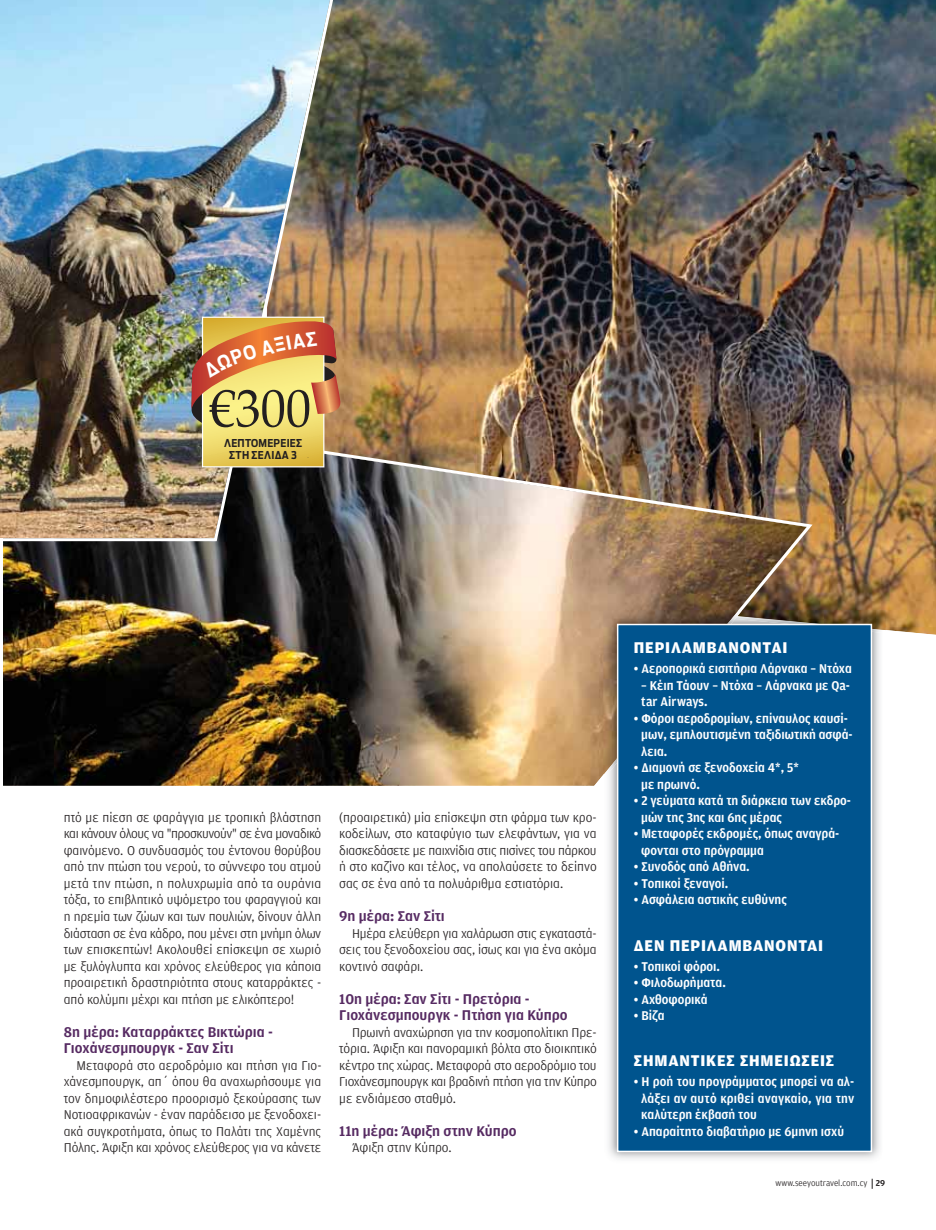
<style>
.page{position:relative;width:936px;height:1230px;background:#fff}
.page>*{position:absolute;margin:0;border:0;box-sizing:border-box;transform-origin:0 0}
.t1{font:52.95px "Palatino Linotype";color:#231f20;scale:.95 1}
.t2{font:16.5px "KAS Amplitude 08 NW Heavy";letter-spacing:.05em;color:#fff}
.t3{font:15px/16.5px "KAS Amplitude 07 NW Bold";color:#562a62}
.t4{font:13.5px/16.5px "KAS Amplitude 03 Roman";letter-spacing:-.005em;color:#231f20;text-align:justify}
.t5{font:13.5px/16.5px "KAS Amplitude 07 NW Bold";color:#fff;scale:.95 1}
.t6{font:700 10.8px/12px "KAS Antenna 07";letter-spacing:.025em;color:#231f20;text-align:center}
.t7{font:9px "KAS Amplitude 03 Roman";color:#231f20}
.s1{font-family:"KAS Amplitude 07 NW Bold"}
</style>
<div class="page">
<img style="left:341px;top:0;width:594px;height:635px">
<img style="left:3px;top:401px;width:809px;height:385px">
<img style="left:603px;top:633px;width:282px;height:526px">
<img style="left:742px;top:610px;width:143px;height:20px">
<img style="left:603px;top:610px;width:135px;height:164px">
<div style="left:618px;top:625px;width:252px;height:525px;background:#00548e"></div>
<div style="left:617px;top:623px;width:255px;height:528px;border:2px solid #fff"></div>
<img style="left:0;top:0;width:341px;height:541px">
<svg style="left:191px;top:317px;width:149px;height:149px;background:#daac5d"></svg>
<h1 class="t1" style="left:210px;top:377px;width:108px">€300</h1>
<p class="t6" style="left:224px;top:437px;width:80px">ΛΕΠΤΟΜΕΡΕΙΕΣ<br>ΣΤΗ ΣΕΛΙΔΑ 3</p>
<p class="t4" style="left:64px;top:809px;width:259px">πτό με πίεση σε φαράγγια με τροπική βλάστηση και κάνουν όλους να "προσκυνούν" σε ένα μοναδικό φαινόμενο. Ο συνδυασμός του έντονου θορύβου από την πτώση του νερού, το σύννεφο του ατμού μετά την πτώση, η πολυχρωμία από τα ουράνια τόξα, το επιβλητικό υψόμετρο του φαραγγιού και η ηρεμία των ζώων και των πουλιών, δίνουν άλλη διάσταση σε ένα κάδρο, που μένει στη μνήμη όλων των επισκεπτών! Ακολουθεί επίσκεψη σε χωριό με ξυλόγλυπτα και χρόνος ελεύθερος για κάποια προαιρετική δραστηριότητα στους καταρράκτες - από κολύμπι μέχρι και πτήση με ελικόπτερο!</p>
<p class="t3" style="left:64px;top:1024px;width:210px">8η μέρα: Καταρράκτες Βικτώρια -<br>Γιοχάνεσμπουργκ - Σαν Σίτι</p>
<p class="t4" style="left:64px;top:1057px;width:259px;text-indent:13px">Μεταφορά στο αεροδρόμιο και πτήση για Γιο&shy;χάνεσμπουργκ, απ΄ όπου θα αναχωρήσουμε για τον δημοφιλέστερο προορισμό ξεκούρασης των Νοτιοαφρικανών - έναν παράδεισο με ξενοδοχει&shy;ακά συγκροτήματα, όπως το Παλάτι της Χαμένης Πόλης. Άφιξη και χρόνος ελεύθερος για να κάνετε</p>
<p class="t4" style="left:339px;top:809px;width:259px">(προαιρετικά) μία επίσκεψη στη φάρμα των κρο&shy;κοδείλων, στο καταφύγιο των ελεφάντων, για να διασκεδάσετε με παιχνίδια στις πισίνες του πάρκου ή στο καζίνο και τέλος, να απολαύσετε το δείπνο σας σε ένα από τα πολυάριθμα εστιατόρια.</p>
<p class="t3" style="left:339px;top:908px;width:107px">9η μέρα: Σαν Σίτι</p>
<p class="t4" style="left:339px;top:925px;width:259px;text-indent:13px">Ημέρα ελεύθερη για χαλάρωση στις εγκαταστά&shy;σεις του ξενοδοχείου σας, ίσως και για ένα ακόμα κοντινό σαφάρι.</p>
<p class="t3" style="left:339px;top:991px;width:230px">10η μέρα: Σαν Σίτι - Πρετόρια -<br>Γιοχάνεσμπουργκ - Πτήση για Κύπρο</p>
<p class="t4" style="left:339px;top:1024px;width:259px;text-indent:13px">Πρωινή αναχώρηση για την κοσμοπολίτικη Πρε&shy;τόρια. Άφιξη και πανοραμική βόλτα στο διοικητικό κέντρο της χώρας. Μεταφορά στο αεροδρόμιο του Γιοχάνεσμπουργκ και βραδινή πτήση για την Κύπρο με ενδιάμεσο σταθμό.</p>
<p class="t3" style="left:339px;top:1123px;width:179px">11η μέρα: Άφιξη στην Κύπρο</p>
<p class="t4" style="left:352px;top:1139px;width:101px">Άφιξη στην Κύπρο.</p>
<p class="t2" style="left:634px;top:642px;width:155px">ΠΕΡΙΛΑΜΒΑΝΟΝΤΑΙ</p>
<p class="t5" style="left:634px;top:661px;width:231px">• Αεροπορικά εισιτήρια Λάρνακα – Ντόχα</p>
<p class="t5" style="left:641px;top:678px;width:221px">– Κέιπ Τάουν – Ντόχα – Λάρνακα με Qa&shy;tar Airways.</p>
<p class="t5" style="left:641px;top:711px;width:224px;text-indent:-7px">• Φόροι αεροδρομίων, επίναυλος καυσί&shy;μων, εμπλουτισμένη ταξιδιωτική ασφά&shy;λεια.</p>
<p class="t5" style="left:641px;top:760px;width:167px;text-indent:-7px">• Διαμονή σε ξενοδοχεία 4*, 5* με πρωινό.</p>
<p class="t5" style="left:641px;top:793px;width:222px;text-indent:-7px">• 2 γεύματα κατά τη διάρκεια των εκδρο&shy;μών της 3ης και 6ης μέρας</p>
<p class="t5" style="left:641px;top:826px;width:210px;text-indent:-7px">• Μεταφορές εκδρομές, όπως αναγρά&shy;φονται στο πρόγραμμα</p>
<p class="t5" style="left:634px;top:859px;width:123px">• Συνοδός από Αθήνα.</p>
<p class="t5" style="left:634px;top:876px;width:101px">• Τοπικοί ξεναγοί.</p>
<p class="t5" style="left:634px;top:892px;width:162px">• Ασφάλεια αστικής ευθύνης</p>
<p class="t2" style="left:634px;top:939px;width:191px">ΔΕΝ ΠΕΡΙΛΑΜΒΑΝΟΝΤΑΙ</p>
<p class="t5" style="left:634px;top:958px;width:92px">• Τοπικοί φόροι.</p>
<p class="t5" style="left:634px;top:975px;width:98px">• Φιλοδωρήματα.</p>
<p class="t5" style="left:634px;top:991px;width:79px">• Αχθοφορικά</p>
<p class="t5" style="left:634px;top:1008px;width:34px">• Βίζα</p>
<p class="t2" style="left:634px;top:1055px;width:202px">ΣΗΜΑΝΤΙΚΕΣ ΣΗΜΕΙΩΣΕΙΣ</p>
<p class="t5" style="left:641px;top:1074px;width:226px;text-align:justify;text-indent:-7px">• Η ροή του προγράμματος μπορεί να αλ&shy;λάξει αν αυτό κριθεί αναγκαίο, για την καλύτερη έκβασή του</p>
<p class="t5" style="left:634px;top:1123px;width:223px">• Απαραίτητο διαβατήριο με 6μηνη ισχύ</p>
<p class="t7" style="left:775px;top:1178px;width:111px">www.seeyoutravel.com.cy <span class="s1">29</span></p>
</div>
